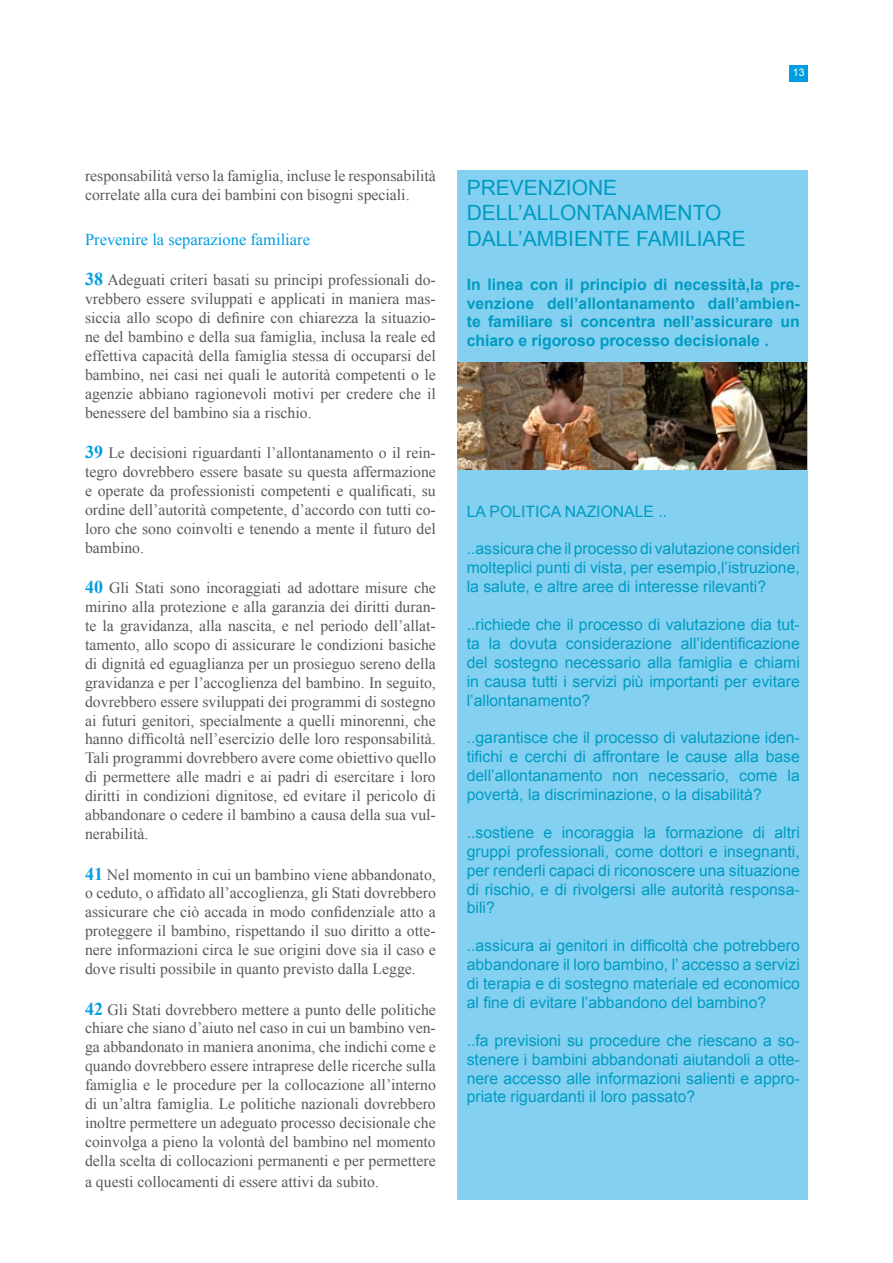
<style>
.page{position:relative;width:893px;height:1263px;background:#fff}
.page>*{position:absolute;margin:0;border:0;box-sizing:border-box;transform-origin:0 0}
.t1{font:21px/25.2px "Arial";color:#009bc2}
.t2{font:16.5px "Times New Roman";color:#009ee0}
.t3{font:15.75px/18.9px "Times New Roman";color:#58585a;text-align:justify}
.t4{font:15.75px/18.9px "Arial";color:#009bc2;text-align:justify}
.t5{font:700 15.75px/18.9px "Arial";color:#009bc2;text-align:justify}
.t6{font:10.5px "Arial";color:#fff}
.s1{font-weight:700;font-size:18px;color:#009ee0}
</style>
<div class="page">
<div style="left:790px;top:65px;width:18px;height:16px;background:#009ee1"></div>
<div style="left:457px;top:171px;width:351px;height:1029px;background:#83d0f0"></div>
<img style="left:457px;top:362px;width:349px;height:108px">
<p class="t6" style="left:793px;top:65px;width:13px">13</p>
<p class="t3" style="left:85px;top:166px;width:352px">responsabilità verso la famiglia, incluse le responsabilità correlate alla cura dei bambini con bisogni speciali.</p>
<p class="t2" style="left:85px;top:228px;width:226px">Prevenire la separazione familiare</p>
<p class="t3" style="left:85px;top:270px;width:352px"><span class="s1">38</span> Adeguati criteri basati su principi professionali do&shy;vrebbero essere sviluppati e applicati in maniera mas&shy;siccia allo scopo di definire con chiarezza la situazio&shy;ne del bambino e della sua famiglia, inclusa la reale ed effettiva capacità della famiglia stessa di occuparsi del bambino, nei casi nei quali le autorità competenti o le agenzie abbiano ragionevoli motivi per credere che il benessere del bambino sia a rischio.</p>
<p class="t3" style="left:85px;top:443px;width:352px"><span class="s1">39</span> Le decisioni riguardanti l’allontanamento o il rein&shy;tegro dovrebbero essere basate su questa affermazione e operate da professionisti competenti e qualificati, su ordine dell’autorità competente, d’accordo con tutti co&shy;loro che sono coinvolti e tenendo a mente il futuro del bambino.</p>
<p class="t3" style="left:85px;top:578px;width:352px"><span class="s1">40</span> Gli Stati sono incoraggiati ad adottare misure che mirino alla protezione e alla garanzia dei diritti duran&shy;te la gravidanza, alla nascita, e nel periodo dell’allat&shy;tamento, allo scopo di assicurare le condizioni basiche di dignità ed eguaglianza per un prosieguo sereno della gravidanza e per l’accoglienza del bambino. In seguito, dovrebbero essere sviluppati dei programmi di sostegno ai futuri genitori, specialmente a quelli minorenni, che hanno difficoltà nell’esercizio delle loro responsabilità.<br>Tali programmi dovrebbero avere come obiettivo quello di permettere alle madri e ai padri di esercitare i loro diritti in condizioni dignitose, ed evitare il pericolo di abbandonare o cedere il bambino a causa della sua vul&shy;nerabilità.</p>
<p class="t3" style="left:85px;top:864px;width:352px"><span class="s1">41</span> Nel momento in cui un bambino viene abbandonato, o ceduto, o affidato all’accoglienza, gli Stati dovrebbero assicurare che ciò accada in modo confidenziale atto a proteggere il bambino, rispettando il suo diritto a otte&shy;nere informazioni circa le sue origini dove sia il caso e dove risulti possibile in quanto previsto dalla Legge.</p>
<p class="t3" style="left:85px;top:999px;width:352px"><span class="s1">42</span> Gli Stati dovrebbero mettere a punto delle politiche chiare che siano d’aiuto nel caso in cui un bambino ven&shy;ga abbandonato in maniera anonima, che indichi come e quando dovrebbero essere intraprese delle ricerche sulla famiglia e le procedure per la collocazione all’interno di un’altra famiglia. Le politiche nazionali dovrebbero inoltre permettere un adeguato processo decisionale che coinvolga a pieno la volontà del bambino nel momento della scelta di collocazioni permanenti e per permettere</p>
<p class="t3" style="left:85px;top:1172px;width:295px">a questi collocamenti di essere attivi da subito.</p>
<h1 class="t1" style="left:467px;top:175px;width:264px">PREVENZIONE<br>DE LL’ALLONTANAME NTO<br>DALL’AMB IENTE FAMILIARE</h1>
<p class="t5" style="left:467px;top:275px;width:335px">In linea con il principio di necessità,la pre&shy;venzione dell’allontanamento dall’ambien&shy;te familiare si concentra nell’assicurare un chiaro e rigoroso processo decisionale .</p>
<p class="t4" style="left:467px;top:502px;width:157px">La politica nazional</p>
<p class="t4" style="left:644px;top:502px;width:25px">e ..</p>
<p class="t4" style="left:467px;top:539px;width:335px">..assicura che il processo di valutazione consideri molteplici punti di vista, per esempio,l’istruzione, la salute, e altre aree di interesse rilevanti?</p>
<p class="t4" style="left:467px;top:615px;width:335px">..richiede che il processo di valutazione dia tut&shy;ta la dovuta considerazione all’identificazione del sostegno necessario alla famiglia e chiami in causa tutti i servizi più importanti per evitare l’allontanamento?</p>
<p class="t4" style="left:467px;top:728px;width:335px">..garantisce che il processo di valutazione iden&shy;tifichi e cerchi di affrontare le cause alla base dell’allontanamento non necessario, come la povertà, la discriminazione, o la disabilità?</p>
<p class="t4" style="left:467px;top:823px;width:335px">..sostiene e incoraggia la formazione di altri gruppi professionali, come dottori e insegnanti, per renderli capaci di riconoscere una situazione di rischio, e di rivolgersi alle autorità responsa&shy;bili?</p>
<p class="t4" style="left:467px;top:936px;width:335px">..assicura ai genitori in difficoltà che potrebbero abbandonare il loro bambino, l’ accesso a servizi di terapia e di sostegno materiale ed economico al fine di evitare l’abbandono del bambino?</p>
<p class="t4" style="left:467px;top:1031px;width:335px">..fa previsioni su procedure che riescano a so&shy;stenere i bambini abbandonati aiutandoli a otte&shy;nere accesso alle informazioni salienti e appro&shy;priate riguardanti il loro passato?</p>
</div>
